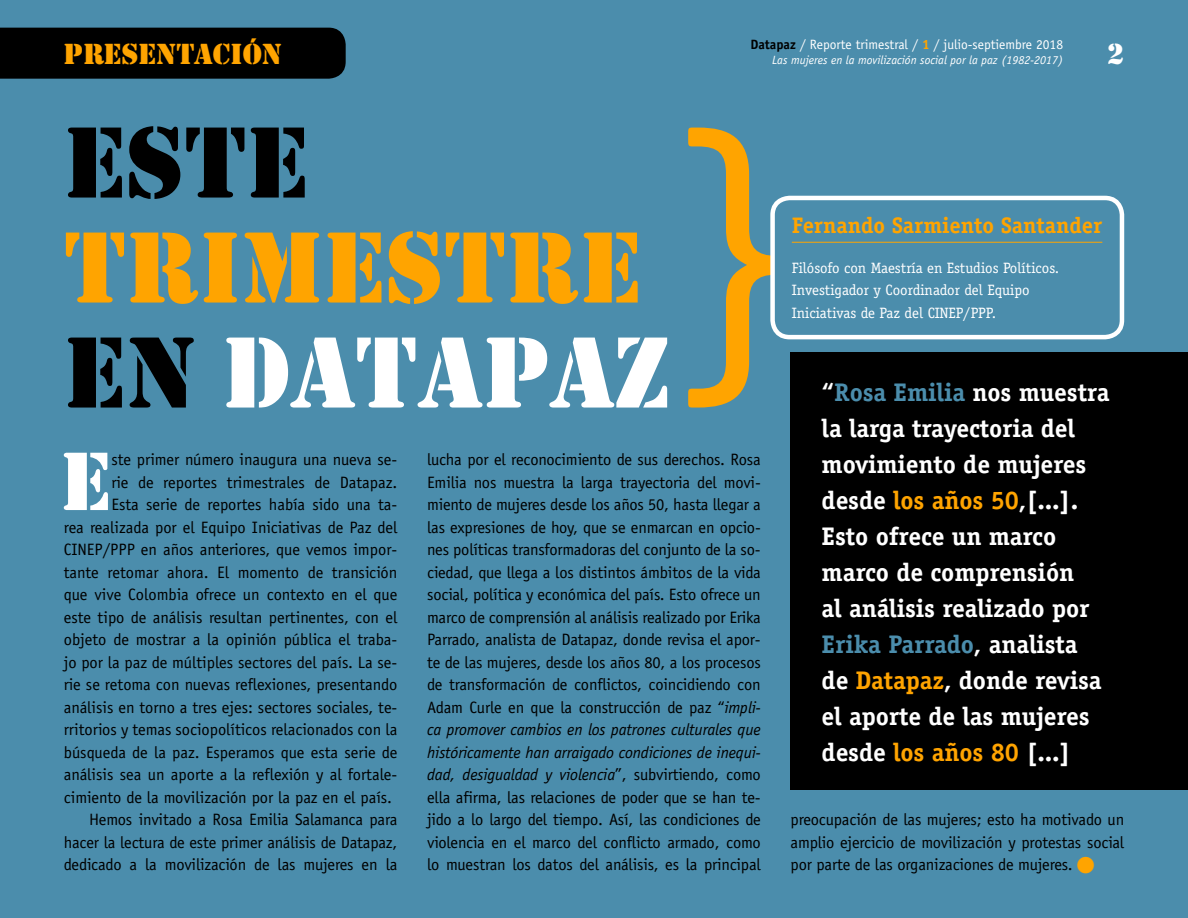
<style>
.page{position:relative;width:1188px;height:918px;background:#4b8dac}
.page>*{position:absolute;margin:0;border:0;box-sizing:border-box;transform-origin:0 0}
.t1{font:105px/105px "Stencil";color:#ffa400}
.t2{font:105px "Stencil";color:#000}
.t3{font:76.65px "Stencil Std";color:#fff}
.t4{font:27px "Stencil Std";color:#ffa400}
.t5{font:27px "Stencil Std";color:#fff}
.t6{font:700 25.5px/36px "Officina Serif Std";letter-spacing:-.005em;color:#fff}
.t7{font:700 22.5px "Officina Serif Std";color:#ffa400}
.t8{font:16.5px/22.5px "Officina Sans Std";color:#000;text-align:justify}
.t9{font:15px/22.5px "Officina Serif Std";color:#fff}
.t10{font:13.5px "Officina Sans Std";color:#fff}
.t11{font:italic 12px "Officina Sans Std";color:#fff}
.s1{font-weight:700;color:#000}
.s2{font-weight:700;color:#ffa400}
.s3{color:#000}
.s4{color:#fff}
.s5{font-style:italic}
.s6{color:#4b8dac}
.s7{color:#ffa400}
</style>
<div class="page">
<div style="left:791px;top:353px;width:397px;height:437px;background:#000"></div>
<div style="left:0;top:28px;width:346px;height:51px;background:#000"></div>
<svg style="left:688px;top:128px;width:95px;height:280px"></svg>
<div style="left:773px;top:198px;width:349px;height:139px;background:#4b8dac;border-radius:17px"></div>
<hr style="left:792px;top:242px;width:310px;height:1px;background:#ffa400">
<div style="left:770px;top:196px;width:354px;height:143px;border:4px solid #fff;border-radius:17px"></div>
<h3 class="t4" style="left:64px;top:37px;width:220px">PRESENTACIÓN</h3>
<h3 class="t5" style="left:1107px;top:37px;width:19px">2</h3>
<p class="t10" style="left:750px;top:37px;width:314px"><span class="s1">Datapaz</span> / Reporte trimestral / <span class="s2">1</span> / julio-septiembre 2018</p>
<p class="t11" style="left:772px;top:53px;width:292px">Las mujeres en la movilización social por la paz (1982-2017)</p>
<h1 class="t2" style="left:64px;top:102px;width:238px">ESTE</h1>
<h1 class="t1" style="left:64px;top:217px;width:607px">TRIMESTRE<br><span class="s3">EN</span> <span class="s4">DATAPAZ</span></h1>
<h2 class="t3" style="left:61px;top:432px;width:52px">E</h2>
<p class="t8" style="left:111px;top:448px;width:288px">ste primer número inaugura una nueva se-</p>
<p class="t8" style="left:111px;top:471px;width:288px">rie de reportes trimestrales de Datapaz.</p>
<p class="t8" style="left:111px;top:493px;width:288px">Esta serie de reportes había sido una ta-</p>
<p class="t8" style="left:64px;top:516px;width:335px">rea realizada por el Equipo Iniciativas de Paz del</p>
<p class="t8" style="left:64px;top:538px;width:335px">CINEP/PPP en años anteriores, que vemos impor-</p>
<p class="t8" style="left:64px;top:561px;width:335px">tante retomar ahora. El momento de transición</p>
<p class="t8" style="left:64px;top:583px;width:335px">que vive Colombia ofrece un contexto en el que</p>
<p class="t8" style="left:64px;top:606px;width:335px">este tipo de análisis resultan pertinentes, con el</p>
<p class="t8" style="left:64px;top:628px;width:335px">objeto de mostrar a la opinión pública el traba-</p>
<p class="t8" style="left:64px;top:651px;width:335px">jo por la paz de múltiples sectores del país. La se-</p>
<p class="t8" style="left:64px;top:673px;width:335px">rie se retoma con nuevas reflexiones, presentando</p>
<p class="t8" style="left:64px;top:696px;width:335px">análisis en torno a tres ejes: sectores sociales, te-</p>
<p class="t8" style="left:64px;top:718px;width:335px">rritorios y temas sociopolíticos relacionados con la</p>
<p class="t8" style="left:64px;top:741px;width:335px">búsqueda de la paz. Esperamos que esta serie de</p>
<p class="t8" style="left:64px;top:763px;width:335px">análisis sea un aporte a la reflexión y al fortale-</p>
<p class="t8" style="left:64px;top:786px;width:330px">cimiento de la movilización por la paz en el país.</p>
<p class="t8" style="left:89px;top:808px;width:310px">Hemos invitado a Rosa Emilia Salamanca para</p>
<p class="t8" style="left:64px;top:831px;width:335px">hacer la lectura de este primer análisis de Datapaz,</p>
<p class="t8" style="left:64px;top:853px;width:335px">dedicado a la movilización de las mujeres en la</p>
<p class="t8" style="left:427px;top:448px;width:335px">lucha por el reconocimiento de sus derechos. Rosa Emilia nos muestra la larga trayectoria del movi&shy;miento de mujeres desde los años 50, hasta llegar a las expresiones de hoy, que se enmarcan en opcio&shy;nes políticas transformadoras del conjunto de la so&shy;ciedad, que llega a los distintos ámbitos de la vida social, política y económica del país. Esto ofrece un marco de comprensión al análisis realizado por Erika Parrado, analista de Datapaz, donde revisa el apor&shy;te de las mujeres, desde los años 80, a los procesos de transformación de conflictos, coincidiendo con Adam Curle en que la construcción de paz “<span class="s5">impli&shy;ca promover cambios en los patrones culturales que históricamente han arraigado condiciones de inequi&shy;dad, desigualdad y violencia</span>”, subvirtiendo, como ella afirma, las relaciones de poder que se han te&shy;jido a lo largo del tiempo. Así, las condiciones de violencia en el marco del conflicto armado, como lo muestran los datos del análisis, es la principal</p>
<h3 class="t7" style="left:792px;top:212px;width:312px">Fernando Sarmiento Santander</h3>
<p class="t9" style="left:792px;top:257px;width:269px">Filósofo con Maestría en Estudios Políticos.<br>Investigador y Coordinador del Equipo<br>Iniciativas de Paz del CINEP/PPP.</p>
<p class="t6" style="left:822px;top:374px;width:289px">“<span class="s6">Rosa Emilia</span> nos muestra la larga trayectoria del movimiento de mujeres desde <span class="s7">los años 50</span>,[...].<br>Esto ofrece un marco marco de comprensión<br>al análisis realizado por<br><span class="s6">Erika Parrado</span>, analista de <span class="s7">Datapaz</span>, donde revisa el aporte de las mujeres desde <span class="s7">los años 80</span> [...]</p>
<p class="t8" style="left:791px;top:808px;width:335px">preocupación de las mujeres; esto ha motivado un amplio ejercicio de movilización y protestas social por parte de las organizaciones de mujeres. <span class="s7">■</span></p>
</div>
